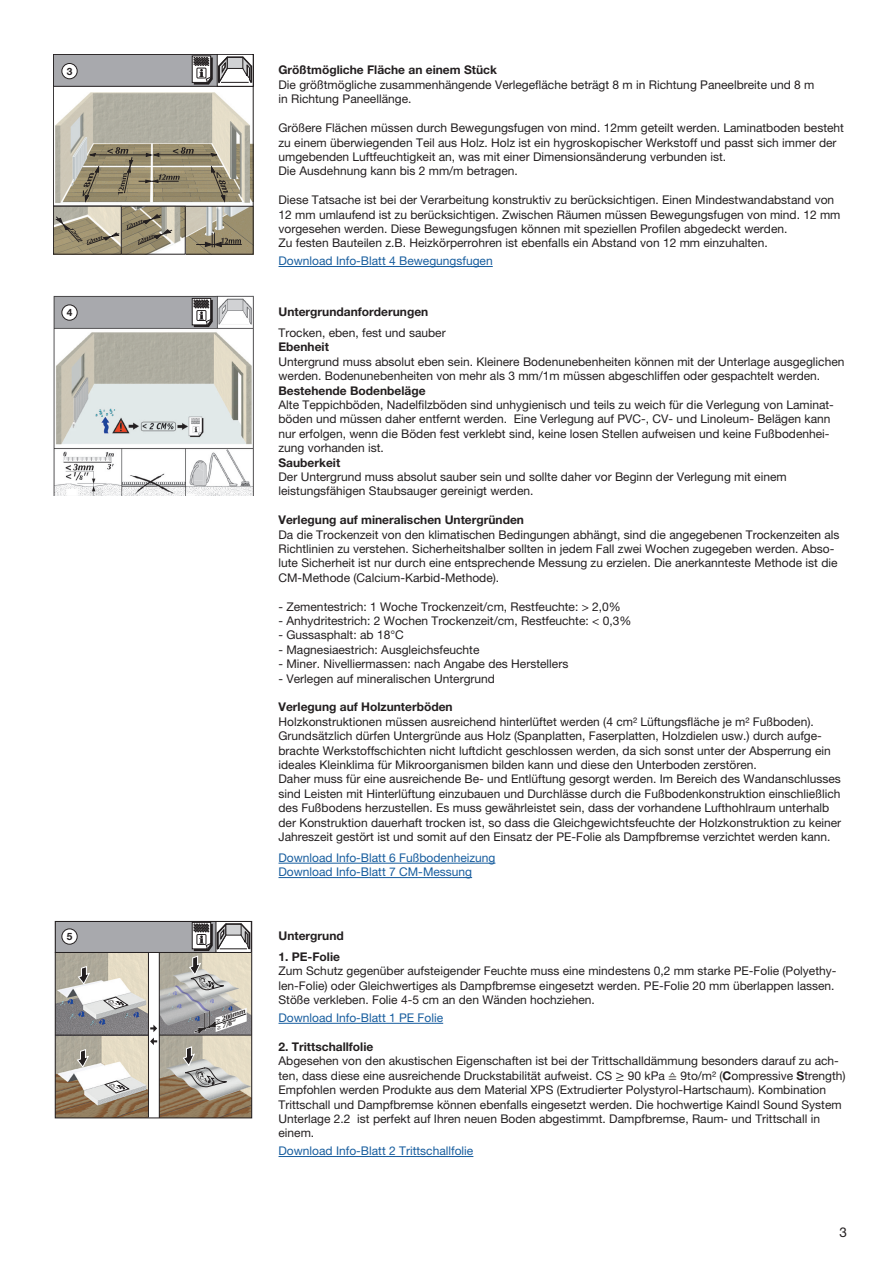
<style>
.page{position:relative;width:893px;height:1263px;background:#fff}
.page>*{position:absolute;margin:0;border:0;box-sizing:border-box;transform-origin:0 0}
.t1{font:13.5px "Helvetica Neue LT Pro";color:#231f20}
.t2{font:12px/14.4px "Helvetica Neue LT Pro";color:#231f20}
.t3{font:700 12px "Helvetica Neue LT Pro";color:#231f20}
.t4{font:12px/14.4px "Helvetica Neue LT Pro";color:#175d9e}
.t5{font:700 10.05px "Helvetica Neue LT Pro";color:#231f20}
.t6{font:italic 900 6.9px/6.9px "Optima";color:#231f20;scale:1.1 1}
.s1{font-family:"Myriad Pro";font-weight:400}
.s2{font-family:"Cambria Math"}
.s3{font-weight:700}
</style>
<div class="page">
<hr style="left:279px;top:266px;width:214px;height:1px;background:#175d9e">
<hr style="left:279px;top:863px;width:216px;height:1px;background:#175d9e">
<hr style="left:279px;top:877px;width:193px;height:1px;background:#175d9e">
<hr style="left:279px;top:1023px;width:164px;height:1px;background:#175d9e">
<hr style="left:279px;top:1156px;width:194px;height:1px;background:#175d9e">
<img style="left:55px;top:92px;width:197px;height:114px">
<hr style="left:157px;top:155px;width:56px;height:1px;background:#231f20">
<svg style="left:211px;top:153px;width:6px;height:4px"></svg>
<svg style="left:211px;top:167px;width:17px;height:34px"></svg>
<svg style="left:83px;top:147px;width:111px;height:54px;background:#93896d"></svg>
<div style="left:53px;top:54px;width:201px;height:33px;background:#a8a9ad;border:1px solid #231f20"></div>
<div style="left:217px;top:54px;width:37px;height:33px;border:1px solid #231f20"></div>
<img style="left:186px;top:208px;width:66px;height:45px">
<hr style="left:196px;top:244px;width:46px;height:1px;background:#231f20">
<svg style="left:205px;top:233px;width:36px;height:14px"></svg>
<div style="left:53px;top:206px;width:201px;height:49px;border:1px solid #231f20"></div>
<img style="left:122px;top:208px;width:62px;height:45px">
<svg style="left:126px;top:214px;width:46px;height:31px"></svg>
<div style="left:53px;top:206px;width:133px;height:49px;border:1px solid #231f20"></div>
<img style="left:55px;top:208px;width:65px;height:45px">
<svg style="left:56px;top:216px;width:64px;height:29px;background:#aaa189"></svg>
<div style="left:53px;top:206px;width:69px;height:49px;border:1px solid #231f20"></div>
<div style="left:62px;top:63px;width:15px;height:16px;background:#fff;border-radius:50%"></div>
<div style="left:61px;top:63px;width:17px;height:16px;border:1px solid #231f20;border-radius:50%"></div>
<img style="left:53px;top:295px;width:201px;height:201px">
<div style="left:180px;top:298px;width:36px;height:29px;background:#a8a9ad"></div>
<div style="left:62px;top:305px;width:15px;height:15px;background:#fff;border-radius:50%"></div>
<div style="left:61px;top:304px;width:17px;height:17px;border:1px solid #231f20;border-radius:50%"></div>
<div style="left:55px;top:921px;width:196px;height:32px;background:#a8a9ad"></div>
<img style="left:57px;top:953px;width:193px;height:163px">
<svg style="left:194px;top:1008px;width:53px;height:26px"></svg>
<svg style="left:183px;top:1046px;width:49px;height:41px;background:#bfbcb3"></svg>
<svg style="left:105px;top:1080px;width:25px;height:13px"></svg>
<svg style="left:77px;top:1049px;width:12px;height:19px"></svg>
<svg style="left:104px;top:997px;width:25px;height:12px"></svg>
<svg style="left:78px;top:966px;width:12px;height:18px"></svg>
<hr style="left:55px;top:1035px;width:197px;height:1px;background:#231f20">
<div style="left:148px;top:952px;width:11px;height:166px;background:#fff"></div>
<hr style="left:148px;top:953px;width:1px;height:164px;background:#231f20">
<hr style="left:159px;top:953px;width:1px;height:165px;background:#231f20">
<svg style="left:150px;top:1024px;width:7px;height:21px"></svg>
<div style="left:55px;top:921px;width:197px;height:197px;border:1px solid #231f20"></div>
<hr style="left:55px;top:952px;width:196px;height:1px;background:#231f20">
<div style="left:62px;top:929px;width:15px;height:15px;background:#fff;border-radius:50%"></div>
<div style="left:61px;top:928px;width:17px;height:16px;border:1px solid #231f20;border-radius:50%"></div>
<svg style="left:192px;top:55px;width:60px;height:30px;background:#a3a2a3"></svg>
<div style="left:197px;top:68px;width:9px;height:10px;border:1px solid #231f20"></div>
<svg style="left:189px;top:922px;width:61px;height:68px;background:#b9b5ad"></svg>
<div style="left:197px;top:934px;width:9px;height:10px;border:1px solid #231f20"></div>
<svg style="left:192px;top:298px;width:21px;height:29px"></svg>
<div style="left:197px;top:310px;width:9px;height:11px;border:1px solid #231f20"></div>
<p class="t5" style="left:67px;top:65px;width:7px">3</p>
<p class="t5" style="left:67px;top:306px;width:7px">4</p>
<p class="t5" style="left:67px;top:930px;width:7px">5</p>
<p class="t6" style="left:213px;top:1018px;width:31px;rotate:-19deg"><span class="s1">≥</span> 200mm <span class="s1">≥</span> 7/8“</p>
<p class="t3" style="left:279px;top:63px;width:220px">Größtmögliche Fläche an einem Stück</p>
<p class="t2" style="left:279px;top:77px;width:537px">Die größtmögliche zusammenhängende Verlegefläche beträgt 8 m in Richtung Paneelbreite und 8 m in Richtung Paneellänge.</p>
<p class="t2" style="left:279px;top:120px;width:567px">Größere Flächen müssen durch Bewegungsfugen von mind. 12mm geteilt werden. Laminatboden besteht zu einem überwiegenden Teil aus Holz. Holz ist ein hygroskopischer Werkstoff und passt sich immer der umgebenden Luftfeuchtigkeit an, was mit einer Dimensionsänderung verbunden ist.<br>Die Ausdehnung kann bis 2 mm/m betragen.</p>
<p class="t2" style="left:279px;top:192px;width:563px">Diese Tatsache ist bei der Verarbeitung konstruktiv zu berücksichtigen. Einen Mindestwandabstand von 12 mm umlaufend ist zu berücksichtigen. Zwischen Räumen müssen Bewegungsfugen von mind. 12 mm vorgesehen werden. Diese Bewegungsfugen können mit speziellen Profilen abgedeckt werden.<br>Zu festen Bauteilen z.B. Heizkörperrohren ist ebenfalls ein Abstand von 12 mm einzuhalten.</p>
<p class="t4" style="left:279px;top:254px;width:216px">Download Info-Blatt 4 Bewegungsfugen</p>
<p class="t3" style="left:279px;top:304px;width:151px">Untergrundanforderungen</p>
<p class="t2" style="left:279px;top:325px;width:169px">Trocken, eben, fest und sauber</p>
<p class="t3" style="left:279px;top:340px;width:52px">Ebenheit</p>
<p class="t2" style="left:279px;top:354px;width:567px">Untergrund muss absolut eben sein. Kleinere Bodenunebenheiten können mit der Unterlage ausgeglichen werden. Bodenunebenheiten von mehr als 3 mm/1m müssen abgeschliffen oder gespachtelt werden.</p>
<p class="t3" style="left:279px;top:383px;width:149px">Bestehende Bodenbeläge</p>
<p class="t2" style="left:279px;top:397px;width:557px">Alte Teppichböden, Nadelfilzböden sind unhygienisch und teils zu weich für die Verlegung von Laminat&shy;böden und müssen daher entfernt werden. Eine Verlegung auf PVC-, CV- und Linoleum- Belägen kann nur erfolgen, wenn die Böden fest verklebt sind, keine losen Stellen aufweisen und keine Fußbodenhei&shy;zung vorhanden ist.</p>
<p class="t3" style="left:279px;top:455px;width:63px">Sauberkeit</p>
<p class="t2" style="left:279px;top:469px;width:510px">Der Untergrund muss absolut sauber sein und sollte daher vor Beginn der Verlegung mit einem leistungsfähigen Staubsauger gereinigt werden.</p>
<p class="t3" style="left:279px;top:512px;width:247px">Verlegung auf mineralischen Untergründen</p>
<p class="t2" style="left:279px;top:527px;width:562px">Da die Trockenzeit von den klimatischen Bedingungen abhängt, sind die angegebenen Trockenzeiten als Richtlinien zu verstehen. Sicherheitshalber sollten in jedem Fall zwei Wochen zugegeben werden. Abso&shy;lute Sicherheit ist nur durch eine entsprechende Messung zu erzielen. Die anerkannteste Methode ist die CM-Methode (Calcium-Karbid-Methode).</p>
<p class="t2" style="left:279px;top:599px;width:344px">- Zementestrich: 1 Woche Trockenzeit/cm, Restfeuchte: &gt; 2,0%</p>
<p class="t2" style="left:279px;top:613px;width:354px">- Anhydritestrich: 2 Wochen Trockenzeit/cm, Restfeuchte: &lt; 0,3%</p>
<p class="t2" style="left:279px;top:628px;width:127px">- Gussasphalt: ab 18°C</p>
<p class="t2" style="left:279px;top:642px;width:202px">- Magnesiaestrich: Ausgleichsfeuchte</p>
<p class="t2" style="left:279px;top:656px;width:291px">- Miner. Nivelliermassen: nach Angabe des Herstellers</p>
<p class="t2" style="left:279px;top:671px;width:218px">- Verlegen auf mineralischen Untergrund</p>
<p class="t3" style="left:279px;top:700px;width:176px">Verlegung auf Holzunterböden</p>
<p class="t2" style="left:279px;top:714px;width:564px">Holzkonstruktionen müssen ausreichend hinterlüftet werden (4 cm² Lüftungsfläche je m² Fußboden).<br>Grundsätzlich dürfen Untergründe aus Holz (Spanplatten, Faserplatten, Holzdielen usw.) durch aufge&shy;brachte Werkstoffschichten nicht luftdicht geschlossen werden, da sich sonst unter der Absperrung ein ideales Kleinklima für Mikroorganismen bilden kann und diese den Unterboden zerstören.<br>Daher muss für eine ausreichende Be- und Entlüftung gesorgt werden. Im Bereich des Wandanschlusses sind Leisten mit Hinterlüftung einzubauen und Durchlässe durch die Fußbodenkonstruktion einschließlich des Fußbodens herzustellen. Es muss gewährleistet sein, dass der vorhandene Lufthohlraum unterhalb der Konstruktion dauerhaft trocken ist, so dass die Gleichgewichtsfeuchte der Holzkonstruktion zu keiner Jahreszeit gestört ist und somit auf den Einsatz der PE-Folie als Dampfbremse verzichtet werden kann.</p>
<p class="t4" style="left:279px;top:850px;width:218px">Download Info-Blatt 6 Fußbodenheizung<br>Download Info-Blatt 7 CM-Messung</p>
<p class="t3" style="left:279px;top:928px;width:67px">Untergrund</p>
<p class="t3" style="left:279px;top:949px;width:63px">1. PE-Folie</p>
<p class="t2" style="left:279px;top:964px;width:559px">Zum Schutz gegenüber aufsteigender Feuchte muss eine mindestens 0,2 mm starke PE-Folie (Polyethy&shy;len-Folie) oder Gleichwertiges als Dampfbremse eingesetzt werden. PE-Folie 20 mm überlappen lassen.<br>Stöße verkleben. Folie 4-5 cm an den Wänden hochziehen.</p>
<p class="t4" style="left:279px;top:1010px;width:166px">Download Info-Blatt 1 PE Folie</p>
<p class="t3" style="left:279px;top:1039px;width:96px">2. Trittschallfolie</p>
<p class="t2" style="left:279px;top:1054px;width:569px">Abgesehen von den akustischen Eigenschaften ist bei der Trittschalldämmung besonders darauf zu ach&shy;ten, dass diese eine ausreichende Druckstabilität aufweist. CS <span class="s2">≥</span> 90 kPa <span class="s2">≙</span> 9to/m² (<span class="s3">C</span>ompressive <span class="s3">S</span>trength)<br>Empfohlen werden Produkte aus dem Material XPS (Extrudierter Polystyrol-Hartschaum). Kombination Trittschall und Dampfbremse können ebenfalls eingesetzt werden. Die hochwertige Kaindl Sound System Unterlage 2.2 ist perfekt auf Ihren neuen Boden abgestimmt. Dampfbremse, Raum- und Trittschall in einem.</p>
<p class="t4" style="left:279px;top:1144px;width:196px">Download Info-Blatt 2 Trittschallfolie</p>
<p class="t1" style="left:839px;top:1224px;width:9px">3</p>
</div>
